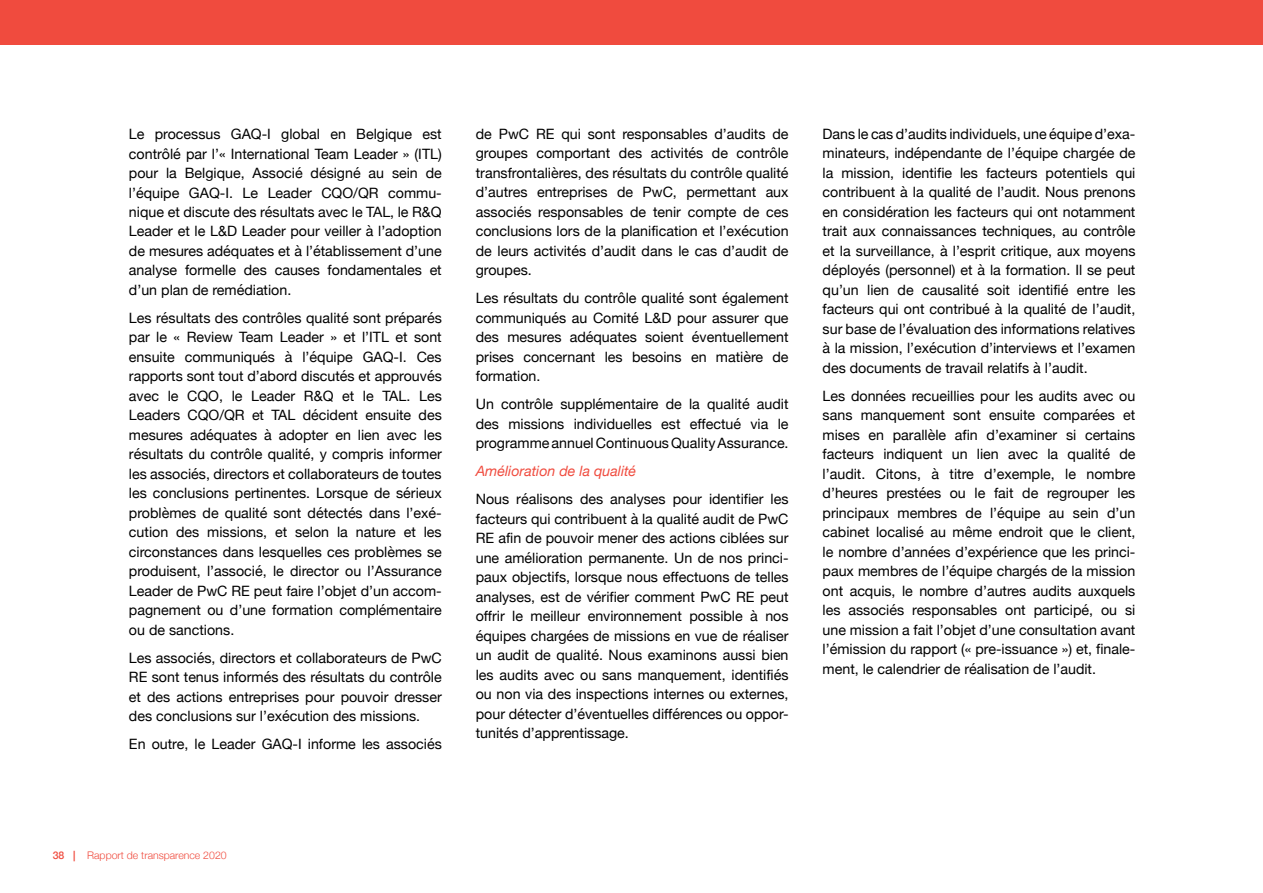
<style>
.page{position:relative;width:1263px;height:893px;background:#fff}
.page>*{position:absolute;margin:0;border:0;box-sizing:border-box;transform-origin:0 0}
.t1{font:14.25px/19.5px "Helvetica Neue";color:#000;text-align:justify}
.t2{font:italic 14.25px "Helvetica Neue";color:#f04b3e}
.t3{font:300 10.5px "Helvetica Neue";color:#f04b3e}
.s1{font-weight:500}
.s2{font-weight:700}
</style>
<div class="page">
<div style="left:0;top:0;width:1263px;height:45px;background:#f04b3e"></div>
<hr style="left:1262px;top:0;width:1px;height:46px;background:#f04b3e">
<p class="t1" style="left:129px;top:125px;width:314px">Le processus GAQ-I global en Belgique est contrôlé par l’« International Team Leader » (ITL) pour la Belgique, Associé désigné au sein de l’équipe GAQ-I. Le Leader CQO/QR commu&shy;nique et discute des résultats avec le TAL, le R&amp;Q Leader et le L&amp;D Leader pour veiller à l’adoption de mesures adéquates et à l’établissement d’une analyse formelle des causes fondamentales et d’un plan de remédiation.</p>
<p class="t1" style="left:129px;top:309px;width:314px">Les résultats des contrôles qualité sont préparés par le « Review Team Leader » et l’ITL et sont ensuite communiqués à l’équipe GAQ-I. Ces rapports sont tout d’abord discutés et approuvés avec le CQO, le Leader R&amp;Q et le TAL. Les Leaders CQO/QR et TAL décident ensuite des mesures adéquates à adopter en lien avec les résultats du contrôle qualité, y compris informer les associés, directors et collaborateurs de toutes les conclusions pertinentes. Lorsque de sérieux problèmes de qualité sont détectés dans l’exé&shy;cution des missions, et selon la nature et les circonstances dans lesquelles ces problèmes se produisent, l’associé, le director ou l’Assurance Leader de PwC RE peut faire l’objet d’un accom&shy;pagnement ou d’une formation complémentaire ou de sanctions.</p>
<p class="t1" style="left:129px;top:649px;width:314px">Les associés, directors et collaborateurs de PwC RE sont tenus informés des résultats du contrôle et des actions entreprises pour pouvoir dresser des conclusions sur l’exécution des missions.</p>
<p class="t1" style="left:129px;top:735px;width:314px">En outre, le Leader GAQ-I informe les associés</p>
<p class="t1" style="left:476px;top:125px;width:314px">de PwC RE qui sont responsables d’audits de groupes comportant des activités de contrôle transfrontalières, des résultats du contrôle qualité d’autres entreprises de PwC, permettant aux associés responsables de tenir compte de ces conclusions lors de la planification et l’exécution de leurs activités d’audit dans le cas d’audit de groupes.</p>
<p class="t1" style="left:476px;top:289px;width:314px">Les résultats du contrôle qualité sont également communiqués au Comité L&amp;D pour assurer que des mesures adéquates soient éventuellement prises concernant les besoins en matière de formation.</p>
<p class="t1" style="left:476px;top:395px;width:314px">Un contrôle supplémentaire de la qualité audit des missions individuelles est effectué via le programme annuel Continuous Quality Assurance.</p>
<p class="t2" style="left:476px;top:461px;width:162px">Amélioration de la qualité</p>
<p class="t1" style="left:476px;top:490px;width:314px">Nous réalisons des analyses pour identifier les facteurs qui contribuent à la qualité audit de PwC RE afin de pouvoir mener des actions ciblées sur une amélioration permanente. Un de nos princi&shy;paux objectifs, lorsque nous effectuons de telles analyses, est de vérifier comment PwC RE peut offrir le meilleur environnement possible à nos équipes chargées de missions en vue de réaliser un audit de qualité. Nous examinons aussi bien les audits avec ou sans manquement, identifiés ou non via des inspections internes ou externes, pour détecter d’éventuelles différences ou oppor&shy;tunités d’apprentissage.</p>
<p class="t1" style="left:823px;top:125px;width:314px">Dans le cas d’audits individuels, une équipe d’exa&shy;minateurs, indépendante de l’équipe chargée de la mission, identifie les facteurs potentiels qui contribuent à la qualité de l’audit. Nous prenons en considération les facteurs qui ont notamment trait aux connaissances techniques, au contrôle et la surveillance, à l’esprit critique, aux moyens déployés (personnel) et à la formation. Il se peut qu’un lien de causalité soit identifié entre les facteurs qui ont contribué à la qualité de l’audit, sur base de l’évaluation des informations relatives à la mission, l’exécution d’interviews et l’examen des documents de travail relatifs à l’audit.</p>
<p class="t1" style="left:823px;top:387px;width:314px">Les données recueillies pour les audits avec ou sans manquement sont ensuite comparées et mises en parallèle afin d’examiner si certains facteurs indiquent un lien avec la qualité de l’audit. Citons, à titre d’exemple, le nombre d’heures prestées ou le fait de regrouper les principaux membres de l’équipe au sein d’un cabinet localisé au même endroit que le client, le nombre d’années d’expérience que les princi&shy;paux membres de l’équipe chargés de la mission ont acquis, le nombre d’autres audits auxquels les associés responsables ont participé, ou si une mission a fait l’objet d’une consultation avant l’émission du rapport (« pre-issuance ») et, finale&shy;ment, le calendrier de réalisation de l’audit.</p>
<p class="t3" style="left:53px;top:846px;width:175px"><span class="s1">38</span> <span class="s2">|</span> Rapport de transparence 2020</p>
</div>
